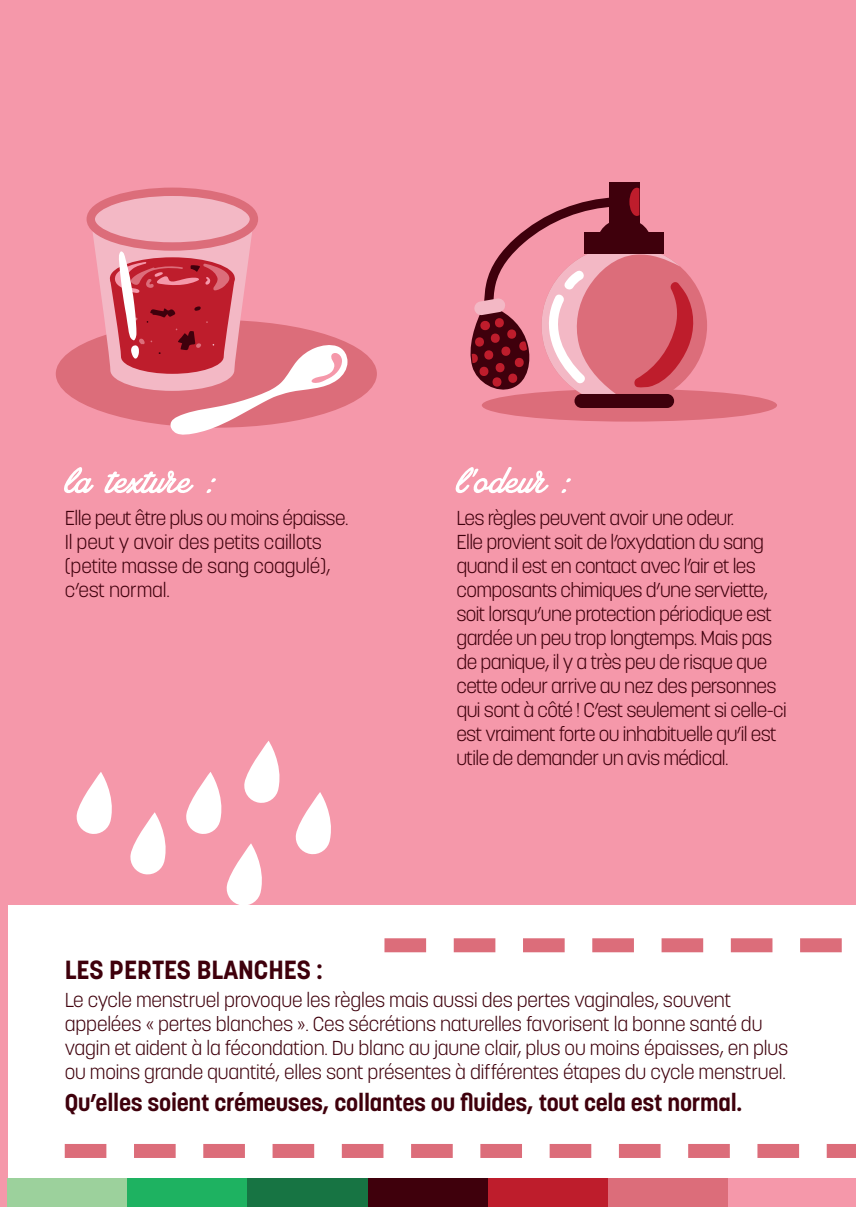
<style>
.page{position:relative;width:856px;height:1207px;background:#fff}
.page>*{position:absolute;margin:0;border:0;box-sizing:border-box;transform-origin:0 0}
.t1{font:50px "Amplify";color:#fff}
.t2{font:700 26px "Korolev";color:#3f000c}
.t3{font:700 24px "Korolev";letter-spacing:-.01em;color:#3f000c}
.t4{font:300 20px/24px "Korolev";letter-spacing:-.01em;color:#3f000c}
.t5{font:300 20px/24px "Korolev";letter-spacing:-.03em;color:#3f000c}
</style>
<div class="page">
<div style="left:0;top:0;width:855px;height:1207px;background:#f598aa"></div>
<div style="left:8px;top:905px;width:847px;height:302px;background:#fff"></div>
<div style="left:56px;top:320px;width:320px;height:108px;background:#dc6d7a;border-radius:50%"></div>
<svg style="left:86px;top:188px;width:261px;height:247px"></svg>
<div style="left:481px;top:389px;width:295px;height:32px;background:#dc6d7a;border-radius:50%"></div>
<div style="left:541px;top:246px;width:165px;height:159px;background:#dc6d7a;border-radius:50%"></div>
<div style="left:609px;top:182px;width:30px;height:72px;background:#3f000c"></div>
<div style="left:574px;top:394px;width:99px;height:14px;background:#3f000c;border-radius:7px"></div>
<svg style="left:470px;top:188px;width:225px;height:217px"></svg>
<svg style="left:76px;top:772px;width:36px;height:62px"></svg>
<svg style="left:186px;top:772px;width:36px;height:62px"></svg>
<svg style="left:295px;top:792px;width:36px;height:63px"></svg>
<svg style="left:130px;top:812px;width:36px;height:63px"></svg>
<svg style="left:226px;top:843px;width:36px;height:62px"></svg>
<svg style="left:244px;top:741px;width:36px;height:62px"></svg>
<svg style="left:65px;top:1144px;width:790px;height:14px"></svg>
<svg style="left:384px;top:938px;width:458px;height:14px"></svg>
<div style="left:8px;top:1178px;width:120px;height:29px;background:#9cd19c"></div>
<div style="left:128px;top:1178px;width:120px;height:29px;background:#1eb261"></div>
<div style="left:248px;top:1178px;width:120px;height:29px;background:#177443"></div>
<div style="left:368px;top:1178px;width:119px;height:29px;background:#3f000c"></div>
<div style="left:487px;top:1178px;width:120px;height:29px;background:#be1d2c"></div>
<div style="left:607px;top:1178px;width:120px;height:29px;background:#dc6d7a"></div>
<div style="left:727px;top:1178px;width:128px;height:29px;background:#f598aa"></div>
<h1 class="t1" style="left:65px;top:450px;width:149px">la texture :</h1>
<p class="t4" style="left:65px;top:506px;width:285px">Elle peut être plus ou moins épaisse.<br>Il peut y avoir des petits caillots (petite masse de sang coagulé), c’est normal.</p>
<h1 class="t1" style="left:456px;top:450px;width:112px">l’odeur :</h1>
<p class="t5" style="left:456px;top:506px;width:332px">Les règles peuvent avoir une odeur.<br>Elle provient soit de l’oxydation du sang quand il est en contact avec l’air et les composants chimiques d’une serviette, soit lorsqu’une protection périodique est gardée un peu trop longtemps. Mais pas de panique, il y a très peu de risque que cette odeur arrive au nez des personnes qui sont à côté ! C’est seulement si celle-ci est vraiment forte ou inhabituelle qu’il est utile de demander un avis médical.</p>
<h2 class="t2" style="left:65px;top:953px;width:260px">LES PERTES BLANCHES :</h2>
<p class="t4" style="left:65px;top:988px;width:724px">Le cycle menstruel provoque les règles mais aussi des pertes vaginales, souvent appelées « pertes blanches ». Ces sécrétions naturelles favorisent la bonne santé du vagin et aident à la fécondation. Du blanc au jaune clair, plus ou moins épaisses, en plus ou moins grande quantité, elles sont présentes à différentes étapes du cycle menstruel.</p>
<p class="t3" style="left:65px;top:1087px;width:678px">Qu’elles soient crémeuses, collantes ou fluides, tout cela est normal.</p>
</div>
